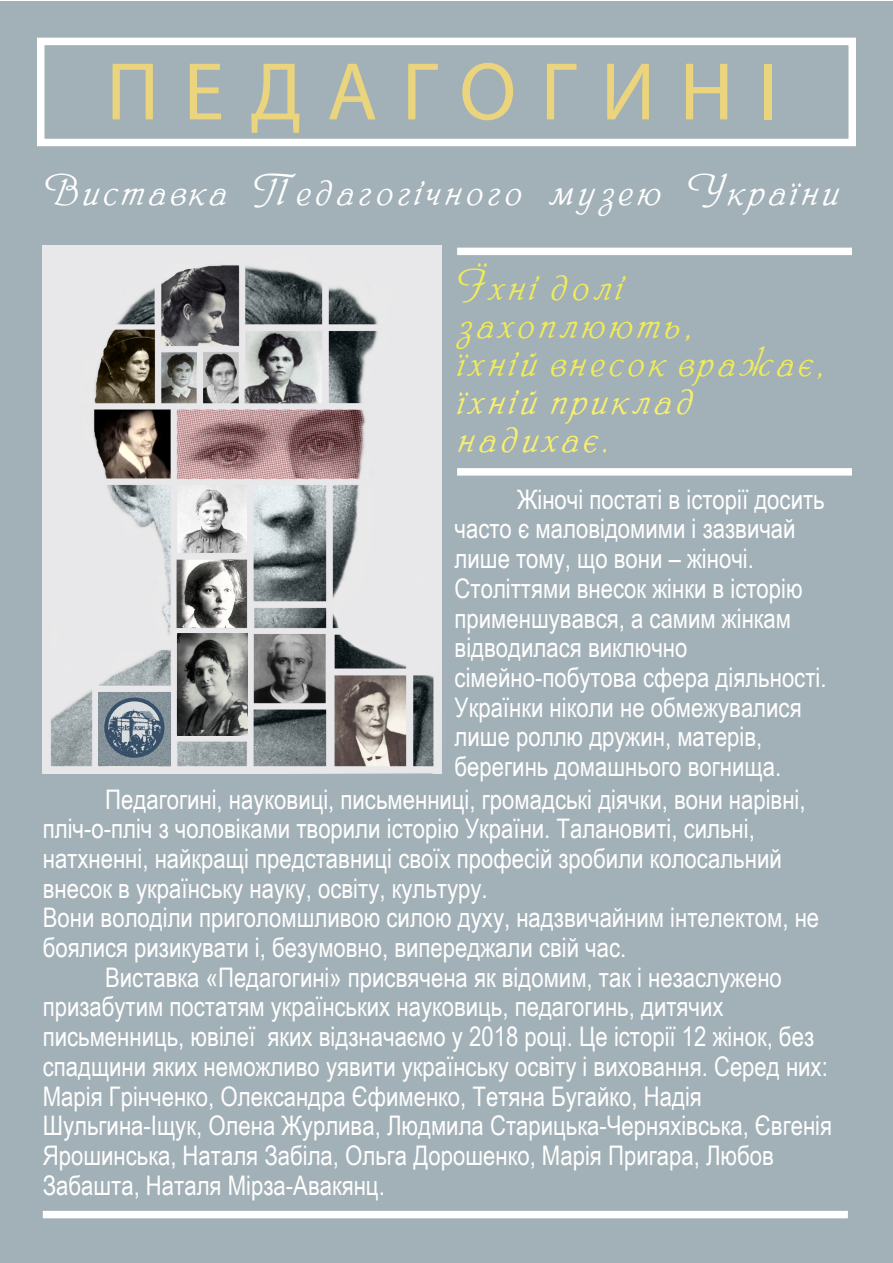
<style>
.page{position:relative;width:893px;height:1263px;background:#fff}
.page>*{position:absolute;margin:0;border:0;box-sizing:border-box;transform-origin:0 0}
.t1{font:82.5px "Myriad Pro";letter-spacing:.295em;color:#ead47d}
.t2{font:42px/37.8px "Phillipp Script";letter-spacing:.09em;color:#efeb59}
.t3{font:42px "Phillipp Script";letter-spacing:.09em;color:#fff}
.t4{font:42px/37.8px "Phillipp Script";letter-spacing:.09em;color:#f8ef70}
.t5{font:27px/29.7px "Arial Narrow";color:#fff}
</style>
<div class="page">
<div style="left:0;top:1px;width:892px;height:1262px;background:#a2b0b7"></div>
<img style="left:43px;top:245px;width:399px;height:528px">
<img style="left:70px;top:664px;width:128px;height:109px">
<img style="left:177px;top:634px;width:71px;height:101px">
<img style="left:107px;top:699px;width:55px;height:57px">
<div style="left:104px;top:697px;width:60px;height:61px;border:4px solid #173355;border-radius:50%"></div>
<div style="left:457px;top:248px;width:395px;height:7px;background:#fff"></div>
<div style="left:37px;top:38px;width:819px;height:108px;border:8px solid #fff"></div>
<div style="left:457px;top:468px;width:395px;height:8px;background:#fff"></div>
<div style="left:43px;top:1211px;width:805px;height:7px;background:#fff"></div>
<h1 class="t1" style="left:106px;top:62px;width:673px">ПЕДАГОГИНІ</h1>
<h2 class="t3" style="left:45px;top:166px;width:796px">Виставка Педагогічного музею України</h2>
<h2 class="t2" style="left:458px;top:269px;width:370px">Їхні долі захоплюють,<br>їхній внесок вражає,</h2>
<h2 class="t4" style="left:458px;top:383px;width:238px">їхній приклад надихає.</h2>
<p class="t5" style="left:455px;top:483px;width:373px;text-indent:62px">Жіночі постаті в історії досить часто є маловідомими і зазвичай лише тому, що вони – жіночі.<br>Століттями внесок жінки в історію применшувався, а самим жінкам відводилася виключно сімейно-побутова сфера діяльності.<br>Українки ніколи не обмежувалися лише роллю дружин, матерів, берегинь домашнього вогнища.</p>
<p class="t5" style="left:43px;top:783px;width:778px;text-indent:62px">Педагогині, науковиці, письменниці, громадські діячки, вони нарівні, пліч-о-пліч з чоловіками творили історію України. Талановиті, сильні, натхненні, найкращі представниці своїх професій зробили колосальний внесок в українську науку, освіту, культуру.<br>Вони володіли приголомшливою силою духу, надзвичайним інтелектом, не боялися ризикувати і, безумовно, випереджали свій час.</p>
<p class="t5" style="left:43px;top:961px;width:791px;text-indent:62px">Виставка «Педагогині» присвячена як відомим, так і незаслужено призабутим постатям українських науковиць, педагогинь, дитячих письменниць, ювілеї яких відзначаємо у 2018 році. Це історії 12 жінок, без спадщини яких неможливо уявити українську освіту і виховання. Серед них:<br>Марія Грінченко, Олександра Єфименко, Тетяна Бугайко, Надія Шульгина-Іщук, Олена Журлива, Людмила Старицька-Черняхівська, Євгенія Ярошинська, Наталя Забіла, Ольга Дорошенко, Марія Пригара, Любов Забашта, Наталя Мірза-Авакянц.</p>
</div>
